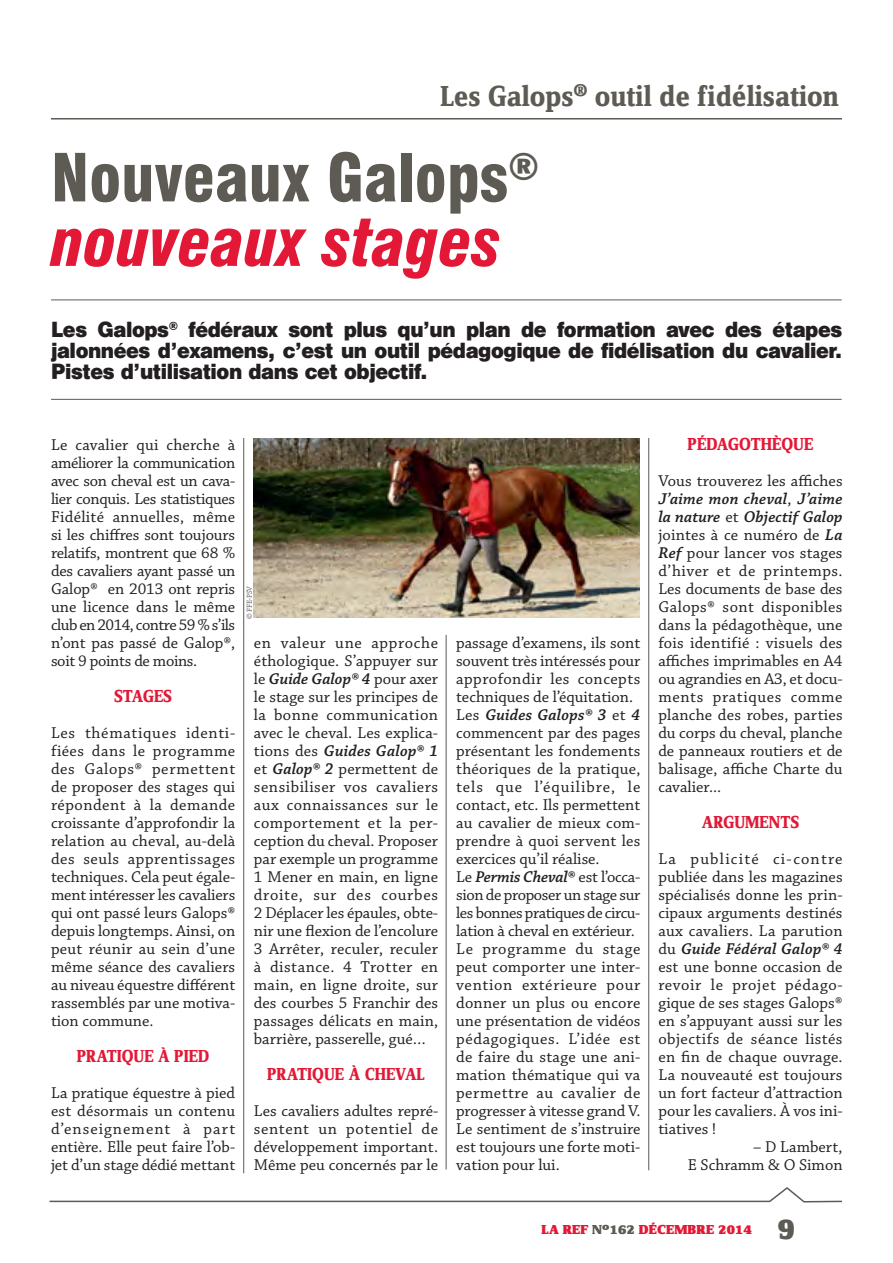
<style>
.page{position:relative;width:893px;height:1263px;background:#fff}
.page>*{position:absolute;margin:0;border:0;box-sizing:border-box;transform-origin:0 0}
.t1{font:900 condensed 64.5px/64.5px "Swiss 721 BT";color:#5e5a54}
.t2{font:30px "Zine Serif Dis Bold Roman Tf";color:#5e5a54}
.t3{font:30px "Zine Serif Dis Black Roman Tf";color:#5e5a54}
.t4{font:19.5px/21px "Swiss 721 BT Black No 2";letter-spacing:-.02em;color:#231f20;text-align:justify}
.t5{font:18px "Zine Serif Dis Bold Roman Tf";color:#e31836}
.t6{font:16.5px/18px "Chaparral Pro";color:#231f20;text-align:justify}
.t7{font:13.5px "Zine Serif Dis Black Roman Tf";letter-spacing:.01em;color:#e31836;scale:1.1 1}
.t8{font:300 7.5px "Chaparral Pro";letter-spacing:-.015em;color:#231f20}
.s1{font-style:italic;color:#e31836}
.s2{font-weight:600;font-style:italic}
.s3{color:#5e5a54}
</style>
<div class="page">
<svg style="left:49px;top:1187px;width:793px;height:16px"></svg>
<hr style="left:243px;top:438px;width:1px;height:735px;background:#5e5a54">
<hr style="left:648px;top:438px;width:1px;height:732px;background:#5e5a54">
<hr style="left:446px;top:635px;width:1px;height:534px;background:#5e5a54">
<hr style="left:51px;top:299px;width:791px;height:1px;background:#5e5a54">
<hr style="left:51px;top:399px;width:791px;height:1px;background:#5e5a54">
<img style="left:253px;top:438px;width:387px;height:180px">
<hr style="left:51px;top:118px;width:791px;height:1px;background:#5e5a54">
<h2 class="t2" style="left:440px;top:85px;width:400px">Les Galops<sup>®</sup> outil de fidélisation</h2>
<h1 class="t1" style="left:51px;top:149px;width:490px">Nouveaux Galops<sup>® </sup><span class="s1">nouveaux stages</span></h1>
<p class="t4" style="left:51px;top:320px;width:793px">Les Galops<sup>®</sup> fédéraux sont plus qu’un plan de formation avec des étapes jalonnées d’examens, c’est un outil pédagogique de fidélisation du cavalier.<br>Pistes d’utilisation dans cet objectif.</p>
<p class="t6" style="left:51px;top:437px;width:186px">Le cavalier qui cherche à améliorer la communication avec son cheval est un cava&shy;lier conquis. Les statistiques Fidélité annuelles, même si les chiffres sont toujours relatifs, montrent que 68 % des cavaliers ayant passé un Galop® en 2013 ont repris une licence dans le même club en 2014, contre 59 % s’ils n’ont pas passé de Galop®, soit 9 points de moins.</p>
<p class="t5" style="left:114px;top:689px;width:59px">STAGES</p>
<p class="t6" style="left:51px;top:725px;width:186px">Les thématiques identi&shy;fiées dans le programme des Galops® permettent de proposer des stages qui répondent à la demande croissante d’approfondir la relation au cheval, au-delà des seuls apprentissages techniques. Cela peut égale&shy;ment intéresser les cavaliers qui ont passé leurs Galops® depuis longtemps. Ainsi, on peut réunir au sein d’une même séance des cavaliers au niveau équestre différent rassemblés par une motiva&shy;tion commune.</p>
<p class="t5" style="left:77px;top:1049px;width:134px">PRATIQUE À PIED</p>
<p class="t6" style="left:51px;top:1085px;width:186px">La pratique équestre à pied est désormais un contenu d’enseignement à part entière. Elle peut faire l’ob&shy;jet d’un stage dédié mettant</p>
<p class="t8" style="left:246px;top:619px;width:34px;rotate:-90deg">© FFE-PSV</p>
<p class="t6" style="left:254px;top:635px;width:186px">en valeur une approche éthologique. S’appuyer sur le <span class="s2">Guide Galop® 4</span> pour axer le stage sur les principes de la bonne communication avec le cheval. Les explica&shy;tions des <span class="s2">Guides Galop® 1 </span>et <span class="s2">Galop® 2</span> permettent de sensibiliser vos cavaliers aux connaissances sur le comportement et la per&shy;ception du cheval. Proposer par exemple un programme 1 Mener en main, en ligne droite, sur des courbes 2 Déplacer les épaules, obte&shy;nir une flexion de l’encolure 3 Arrêter, reculer, reculer à distance. 4 Trotter en main, en ligne droite, sur des courbes 5 Franchir des passages délicats en main, barrière, passerelle, gué…</p>
<p class="t5" style="left:267px;top:1067px;width:159px">PRATIQUE À CHEVAL</p>
<p class="t6" style="left:254px;top:1103px;width:186px">Les cavaliers adultes repré&shy;sentent un potentiel de développement important.<br>Même peu concernés par le</p>
<p class="t6" style="left:456px;top:635px;width:186px;text-align:left">passage d’examens, ils sont souvent très intéressés pour approfondir les concepts techniques de l’équitation.<br>Les <span class="s2">Guides Galops® 3</span> et <span class="s2">4 </span>commencent par des pages présentant les fondements théoriques de la pratique, tels que l’équilibre, le contact, etc. Ils permettent au cavalier de mieux com&shy;prendre à quoi servent les exercices qu’il réalise.<br>Le <span class="s2">Permis Cheval®</span> est l’occa&shy;sion de proposer un stage sur les bonnes pratiques de circu&shy;lation à cheval en extérieur.<br>Le programme du stage peut comporter une inter&shy;vention extérieure pour donner un plus ou encore une présentation de vidéos pédagogiques. L’idée est de faire du stage une ani&shy;mation thématique qui va permettre au cavalier de progresser à vitesse grand V.<br>Le sentiment de s’instruire est toujours une forte moti&shy;vation pour lui.</p>
<p class="t5" style="left:688px;top:437px;width:127px">PÉDAGOTHÈQUE</p>
<p class="t6" style="left:658px;top:473px;width:186px">Vous trouverez les affiches <span class="s2">J’aime mon cheval</span>, <span class="s2">J’aime la nature</span> et <span class="s2">Objectif Galop </span>jointes à ce numéro de <span class="s2">La Ref</span> pour lancer vos stages d’hiver et de printemps.<br>Les documents de base des Galops® sont disponibles dans la pédagothèque, une fois identifié : visuels des affiches imprimables en A4 ou agrandies en A3, et docu&shy;ments pratiques comme planche des robes, parties du corps du cheval, planche de panneaux routiers et de balisage, affiche Charte du cavalier...</p>
<p class="t5" style="left:702px;top:815px;width:99px">ARGUMENTS</p>
<p class="t6" style="left:658px;top:851px;width:186px">La publicité ci-contre publiée dans les magazines spécialisés donne les prin&shy;cipaux arguments destinés aux cavaliers. La parution du <span class="s2">Guide Fédéral Galop® 4 </span>est une bonne occasion de revoir le projet pédago&shy;gique de ses stages Galops® en s’appuyant aussi sur les objectifs de séance listés en fin de chaque ouvrage.<br>La nouveauté est toujours un fort facteur d’attraction pour les cavaliers. À vos ini&shy;tiatives !</p>
<p class="t6" style="left:688px;top:1139px;width:156px;text-align:right">– D Lambert,<br>E Schramm &amp; O Simon</p>
<p class="t7" style="left:542px;top:1225px;width:193px">LA REF <span class="s3">N°162</span> DÉCEMBRE 2014</p>
<h2 class="t3" style="left:778px;top:1219px;width:18px">9</h2>
</div>
